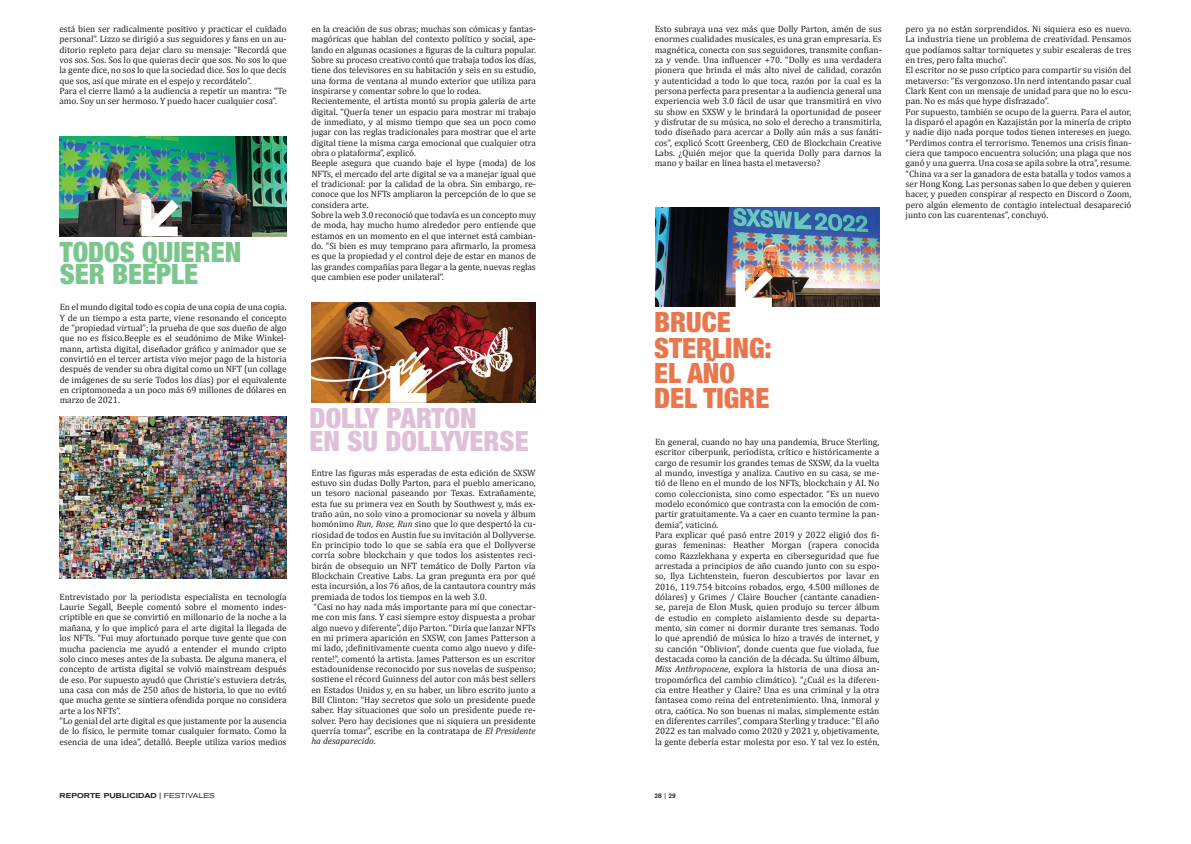
<style>
.page{position:relative;width:1191px;height:844px;background:#fff}
.page>*{position:absolute;margin:0;border:0;box-sizing:border-box;transform-origin:0 0}
.t1{font:900 condensed 28px/25.4px "Helvetica Neue LT Std";color:#e9774e}
.t2{font:900 condensed 28px/22.8px "Helvetica Neue LT Std";color:#e0bfd8}
.t3{font:900 condensed 28px/22.8px "Helvetica Neue LT Std";color:#7bc68c}
.t4{font:9.19px/10.3px "Cambria";color:#231f20}
.t5{font:500 expanded 7px "Akzidenz Grotesk BQ";letter-spacing:.02em;color:#231f20}
.t6{font:500 6.56px "Akzidenz Grotesk BQ";color:#231f20}
.s1{font-style:italic}
.s2{font-weight:400}
</style>
<div class="page">
<img style="left:60px;top:136px;width:226px;height:100px">
<img style="left:60px;top:416px;width:226px;height:162px">
<svg style="left:141px;top:199px;width:38px;height:37px"></svg>
<img style="left:311px;top:303px;width:225px;height:99px">
<img style="left:655px;top:207px;width:225px;height:100px">
<svg style="left:390px;top:366px;width:37px;height:36px"></svg>
<svg style="left:735px;top:270px;width:38px;height:37px"></svg>
<p class="t4" style="left:60px;top:24px;width:228px">está bien ser radicalmente positivo y practicar el cuidado personal”. Lizzo se dirigió a sus seguidores y fans en un au&shy;ditorio repleto para dejar claro su mensaje: “Recordá que vos sos. Sos. Sos lo que quieras decir que sos. No sos lo que la gente dice, no sos lo que la sociedad dice. Sos lo que decís que sos, así que mirate en el espejo y recordátelo”.<br>Para el cierre llamó a la audiencia a repetir un mantra: “Te amo. Soy un ser hermoso. Y puedo hacer cualquier cosa”.</p>
<h1 class="t3" style="left:60px;top:240px;width:183px">TODOS QUIEREN<br>SER BEEPLE</h1>
<p class="t4" style="left:60px;top:302px;width:228px;text-align:justify">En el mundo digital todo es copia de una copia de una copia.<br>Y de un tiempo a esta parte, viene resonando el concepto de “propiedad virtual”; la prueba de que sos dueño de algo que no es físico.Beeple es el seudónimo de Mike Winkel&shy;mann, artista digital, diseñador gráfico y animador que se convirtió en el tercer artista vivo mejor pago de la historia después de vender su obra digital como un NFT (un collage de imágenes de su serie Todos los días) por el equivalente en criptomoneda a un poco más 69 millones de dólares en marzo de 2021.</p>
<p class="t4" style="left:60px;top:591px;width:228px">Entrevistado por la periodista especialista en tecnología Laurie Segall, Beeple comentó sobre el momento indes&shy;criptible en que se convirtió en millonario de la noche a la mañana, y lo que implicó para el arte digital la llegada de los NFTs. “Fui muy afortunado porque tuve gente que con mucha paciencia me ayudó a entender el mundo cripto solo cinco meses antes de la subasta. De alguna manera, el concepto de artista digital se volvió mainstream después de eso. Por supuesto ayudó que Christie’s estuviera detrás, una casa con más de 250 años de historia, lo que no evitó que mucha gente se sintiera ofendida porque no considera arte a los NFTs”.<br>“Lo genial del arte digital es que justamente por la ausencia de lo físico, le permite tomar cualquier formato. Como la esencia de una idea”, detalló. Beeple utiliza varios medios</p>
<p class="t4" style="left:311px;top:24px;width:226px">en la creación de sus obras; muchas son cómicas y fantas&shy;magóricas que hablan del contexto político y social, ape&shy;lando en algunas ocasiones a figuras de la cultura popular.<br>Sobre su proceso creativo contó que trabaja todos los días, tiene dos televisores en su habitación y seis en su estudio, una forma de ventana al mundo exterior que utiliza para inspirarse y comentar sobre lo que lo rodea.<br>Recientemente, el artista montó su propia galería de arte digital. “Quería tener un espacio para mostrar mi trabajo de inmediato, y al mismo tiempo que sea un poco como jugar con las reglas tradicionales para mostrar que el arte digital tiene la misma carga emocional que cualquier otra obra o plataforma”, explicó.<br>Beeple asegura que cuando baje el hype (moda) de los NFTs, el mercado del arte digital se va a manejar igual que el tradicional: por la calidad de la obra. Sin embargo, re&shy;conoce que los NFTs ampliaron la percepción de lo que se considera arte.<br>Sobre la web 3.0 reconoció que todavía es un concepto muy de moda, hay mucho humo alrededor pero entiende que estamos en un momento en el que internet está cambian&shy;do. “Si bien es muy temprano para afirmarlo, la promesa es que la propiedad y el control deje de estar en manos de las grandes compañías para llegar a la gente, nuevas reglas que cambien ese poder unilateral”.</p>
<h1 class="t2" style="left:310px;top:406px;width:220px">DOLLY PARTON<br>EN SU DOLLYVERSE</h1>
<p class="t4" style="left:311px;top:467px;width:226px">Entre las figuras más esperadas de esta edición de SXSW estuvo sin dudas Dolly Parton, para el pueblo americano, un tesoro nacional paseando por Texas. Extrañamente, esta fue su primera vez en South by Southwest y, más ex&shy;traño aún, no solo vino a promocionar su novela y álbum homónimo <span class="s1">Run, Rose, Run</span> sino que lo que despertó la cu&shy;riosidad de todos en Austin fue su invitación al Dollyverse.<br>En principio todo lo que se sabía era que el Dollyverse corría sobre blockchain y que todos los asistentes reci&shy;birán de obsequio un NFT temático de Dolly Parton vía Blockchain Creative Labs. La gran pregunta era por qué esta incursión, a los 76 años, de la cantautora country más premiada de todos los tiempos en la web 3.0.<br>“Casi no hay nada más importante para mí que conectar&shy;me con mis fans. Y casi siempre estoy dispuesta a probar algo nuevo y diferente”, dijo Parton. “Diría que lanzar NFTs en mi primera aparición en SXSW, con James Patterson a mi lado, ¡definitivamente cuenta como algo nuevo y dife&shy;rente!”, comentó la artista. James Patterson es un escritor estadounidense reconocido por sus novelas de suspenso; sostiene el récord Guinness del autor con más best sellers en Estados Unidos y, en su haber, un libro escrito junto a Bill Clinton: “Hay secretos que solo un presidente puede saber. Hay situaciones que solo un presidente puede re&shy;solver. Pero hay decisiones que ni siquiera un presidente querría tomar”, escribe en la contratapa de <span class="s1">El Presidente ha desaparecido</span>.</p>
<p class="t4" style="left:654px;top:24px;width:228px;text-align:justify">Esto subraya una vez más que Dolly Parton, amén de sus enormes cualidades musicales, es una gran empresaria. Es magnética, conecta con sus seguidores, transmite confian&shy;za y vende. Una influencer +70. “Dolly es una verdadera pionera que brinda el más alto nivel de calidad, corazón y autenticidad a todo lo que toca, razón por la cual es la persona perfecta para presentar a la audiencia general una experiencia web 3.0 fácil de usar que transmitirá en vivo su show en SXSW y le brindará la oportunidad de poseer y disfrutar de su música, no solo el derecho a transmitirla, todo diseñado para acercar a Dolly aún más a sus fanáti&shy;cos”, explicó Scott Greenberg, CEO de Blockchain Creative Labs. ¿Quién mejor que la querida Dolly para darnos la mano y bailar en línea hasta el metaverso?</p>
<p class="t4" style="left:905px;top:24px;width:227px">pero ya no están sorprendidos. Ni siquiera eso es nuevo.<br>La industria tiene un problema de creatividad. Pensamos que podíamos saltar torniquetes y subir escaleras de tres en tres, pero falta mucho”.<br>El escritor no se puso críptico para compartir su visión del metaverso: “Es vergonzoso. Un nerd intentando pasar cual Clark Kent con un mensaje de unidad para que no lo escu&shy;pan. No es más que hype disfrazado”.<br>Por supuesto, también se ocupo de la guerra. Para el autor, la disparó el apagón en Kazajistán por la minería de cripto y nadie dijo nada porque todos tienen intereses en juego. “Perdimos contra el terrorismo. Tenemos una crisis finan&shy;ciera que tampoco encuentra solución; una plaga que nos ganó y una guerra. Una cosa se apila sobre la otra”, resume. “China va a ser la ganadora de esta batalla y todos vamos a ser Hong Kong. Las personas saben lo que deben y quieren hacer, y pueden conspirar al respecto en Discord o Zoom, pero algún elemento de contagio intelectual desapareció junto con las cuarentenas”, concluyó.</p>
<h1 class="t1" style="left:654px;top:309px;width:119px">BRUCE<br>STERLING:<br>EL AÑO<br>DEL TIGRE</h1>
<p class="t4" style="left:655px;top:436px;width:226px">En general, cuando no hay una pandemia, Bruce Sterling, escritor ciberpunk, periodista, crítico e históricamente a cargo de resumir los grandes temas de SXSW, da la vuelta al mundo, investiga y analiza. Cautivo en su casa, se me&shy;tió de lleno en el mundo de los NFTs, blockchain y AI. No como coleccionista, sino como espectador. “Es un nuevo modelo económico que contrasta con la emoción de com&shy;partir gratuitamente. Va a caer en cuanto termine la pan&shy;demia”, vaticinó.<br>Para explicar qué pasó entre 2019 y 2022 eligió dos fi&shy;guras femeninas: Heather Morgan (rapera conocida como Razzlekhana y experta en ciberseguridad que fue arrestada a principios de año cuando junto con su espo&shy;so, Ilya Lichtenstein, fueron descubiertos por lavar en 2016, 119.754 bitcoins robados, ergo, 4.500 millones de dólares) y Grimes / Claire Boucher (cantante canadien&shy;se, pareja de Elon Musk, quien produjo su tercer álbum de estudio en completo aislamiento desde su departa&shy;mento, sin comer ni dormir durante tres semanas. Todo lo que aprendió de música lo hizo a través de internet, y su canción “Oblivion”, donde cuenta que fue violada, fue destacada como la canción de la década. Su último álbum, <span class="s1">Miss Anthropocene</span>, explora la historia de una diosa an&shy;tropomórfica del cambio climático). “¿Cuál es la diferen&shy;cia entre Heather y Claire? Una es una criminal y la otra fantasea como reina del entretenimiento. Una, inmoral y otra, caótica. No son buenas ni malas, simplemente están en diferentes carriles”, compara Sterling y traduce: “El año 2022 es tan malvado como 2020 y 2021 y, objetivamente, la gente debería estar molesta por eso. Y tal vez lo estén,</p>
<p class="t5" style="left:60px;top:791px;width:157px">REPORTE PUBLICIDAD <span class="s2">| FESTIVALES</span></p>
<p class="t6" style="left:654px;top:791px;width:23px">28 <span class="s2">|</span> 29</p>
</div>
